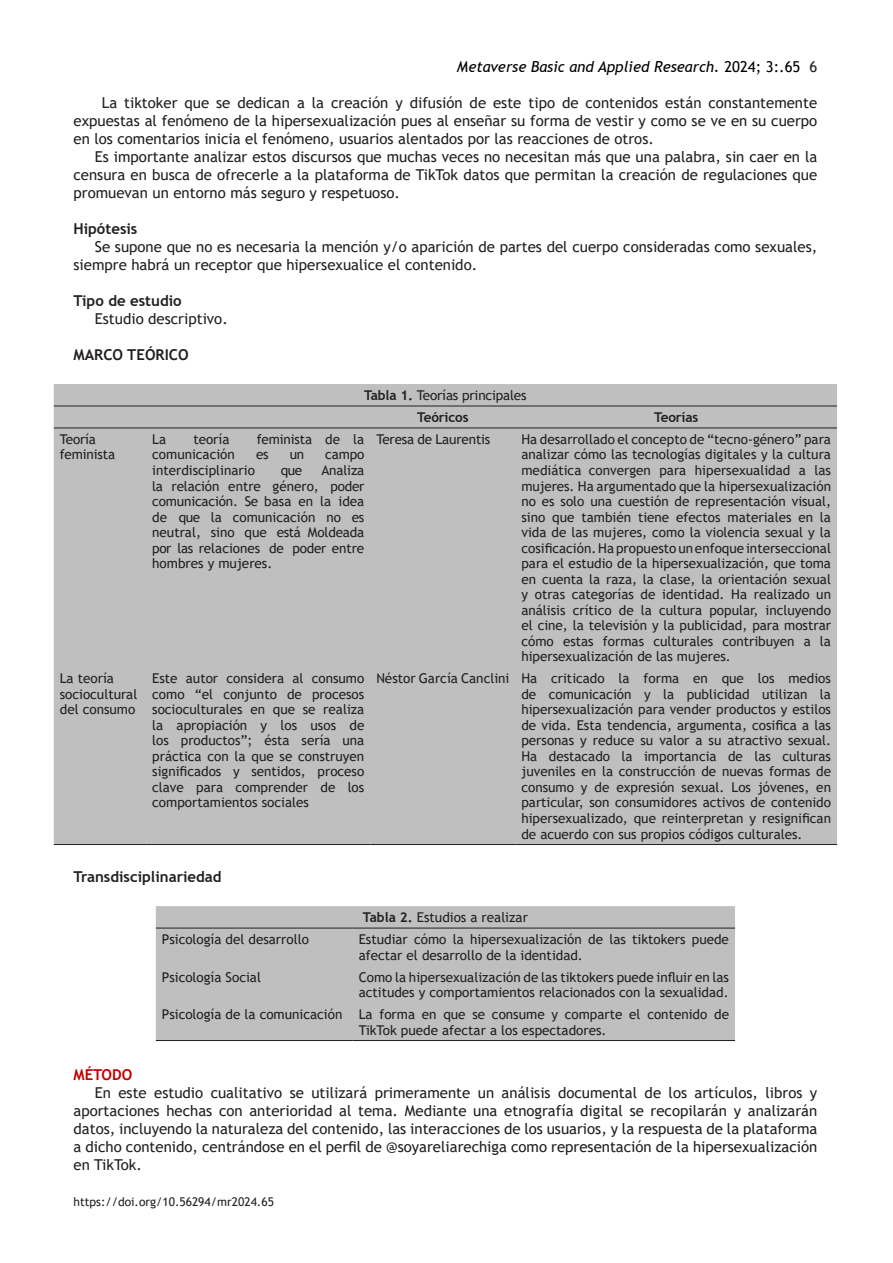
<style>
.page{position:relative;width:893px;height:1263px;background:#fff}
.page>*{position:absolute;margin:0;border:0;box-sizing:border-box;transform-origin:0 0}
.t1{font:15px/18px "Trebuchet MS";color:#231f20;text-align:justify}
.t2{font:700 15px "Trebuchet MS";color:#231f20}
.t3{font:italic 15px "Trebuchet MS";color:#000}
.t4{font:700 15px "Trebuchet MS";color:#c00000}
.t5{font:13.5px/15.5px "Trebuchet MS";color:#231f20}
.t6{font:700 13.5px "Trebuchet MS";letter-spacing:-.01em;color:#231f20}
.t7{font:12px "Trebuchet MS";color:#231f20}
.s1{font-style:normal}
.s2{font-style:normal;color:#231f20}
.s3{font-weight:700}
</style>
<div class="page">
<div style="left:54px;top:384px;width:783px;height:460px;background:#bfbfbf"></div>
<hr style="left:54px;top:428px;width:92px;height:1px;background:#231f20">
<hr style="left:146px;top:428px;width:224px;height:1px;background:#231f20">
<hr style="left:370px;top:428px;width:145px;height:1px;background:#231f20">
<hr style="left:515px;top:428px;width:322px;height:1px;background:#231f20">
<hr style="left:54px;top:406px;width:92px;height:1px;background:#231f20">
<hr style="left:146px;top:406px;width:224px;height:1px;background:#231f20">
<hr style="left:370px;top:406px;width:145px;height:1px;background:#231f20">
<hr style="left:515px;top:406px;width:322px;height:1px;background:#231f20">
<hr style="left:54px;top:844px;width:92px;height:1px;background:#231f20">
<hr style="left:146px;top:844px;width:224px;height:1px;background:#231f20">
<hr style="left:370px;top:844px;width:145px;height:1px;background:#231f20">
<hr style="left:515px;top:844px;width:322px;height:1px;background:#231f20">
<div style="left:156px;top:906px;width:579px;height:134px;background:#bfbfbf"></div>
<hr style="left:156px;top:928px;width:197px;height:1px;background:#231f20">
<hr style="left:353px;top:928px;width:382px;height:1px;background:#231f20">
<hr style="left:156px;top:1040px;width:197px;height:1px;background:#231f20">
<hr style="left:353px;top:1040px;width:382px;height:1px;background:#231f20">
<p class="t3" style="left:457px;top:58px;width:362px">Metaverse Basic and Applied Research. <span class="s1">2024; 3:.65</span> <span class="s2">6</span></p>
<p class="t1" style="left:74px;top:94px;width:745px;text-indent:28px">La tiktoker que se dedican a la creación y difusión de este tipo de contenidos están constantemente expuestas al fenómeno de la hipersexualización pues al enseñar su forma de vestir y como se ve en su cuerpo en los comentarios inicia el fenómeno, usuarios alentados por las reacciones de otros.</p>
<p class="t1" style="left:74px;top:148px;width:745px;text-indent:21px">Es importante analizar estos discursos que muchas veces no necesitan más que una palabra, sin caer en la censura en busca de ofrecerle a la plataforma de TikTok datos que permitan la creación de regulaciones que promuevan un entorno más seguro y respetuoso.</p>
<p class="t2" style="left:74px;top:219px;width:65px">Hipótesis</p>
<p class="t1" style="left:74px;top:238px;width:745px;text-indent:21px">Se supone que no es necesaria la mención y/o aparición de partes del cuerpo consideradas como sexuales, siempre habrá un receptor que hipersexualice el contenido.</p>
<p class="t2" style="left:74px;top:291px;width:110px">Tipo de estudio</p>
<p class="t1" style="left:95px;top:310px;width:135px">Estudio descriptivo.</p>
<p class="t2" style="left:74px;top:345px;width:117px">MARCO TEÓRICO</p>
<p class="t5" style="left:364px;top:387px;width:164px"><span class="s3">Tabla 1.</span> Teorías principales</p>
<p class="t6" style="left:417px;top:409px;width:53px">Teóricos</p>
<p class="t6" style="left:654px;top:409px;width:46px">Teorías</p>
<p class="t5" style="left:60px;top:431px;width:57px">Teoría feminista</p>
<p class="t5" style="left:152px;top:431px;width:15px">La</p>
<p class="t5" style="left:193px;top:431px;width:38px">teoría</p>
<p class="t5" style="left:257px;top:431px;width:109px">feminista de la</p>
<p class="t5" style="left:376px;top:431px;width:115px">Teresa de Laurentis</p>
<p class="t5" style="left:521px;top:431px;width:311px;text-align:justify">Ha desarrollado el concepto de “tecno-género” para analizar cómo las tecnologías digitales y la cultura mediática convergen para hipersexualidad a las mujeres. Ha argumentado que la hipersexualización no es solo una cuestión de representación visual, sino que también tiene efectos materiales en la vida de las mujeres, como la violencia sexual y la cosificación. Ha propuesto un enfoque interseccional para el estudio de la hipersexualización, que toma en cuenta la raza, la clase, la orientación sexual y otras categorías de identidad. Ha realizado un análisis crítico de la cultura popular, incluyendo el cine, la televisión y la publicidad, para mostrar cómo estas formas culturales contribuyen a la hipersexualización de las mujeres.</p>
<p class="t5" style="left:152px;top:447px;width:84px">comunicación</p>
<p class="t5" style="left:256px;top:447px;width:14px">es</p>
<p class="t5" style="left:290px;top:447px;width:16px">un</p>
<p class="t5" style="left:325px;top:447px;width:41px">campo</p>
<p class="t5" style="left:152px;top:462px;width:104px">interdisciplinario</p>
<p class="t5" style="left:281px;top:462px;width:23px">que</p>
<p class="t5" style="left:152px;top:462px;width:214px;text-align:justify;text-indent:169px">Analiza la relación entre género, poder comunicación. Se basa en la idea de que la comunicación no es neutral, sino que está Moldeada por las relaciones de poder entre hombres y mujeres.</p>
<p class="t5" style="left:60px;top:670px;width:79px">La teoría sociocultural del consumo</p>
<p class="t5" style="left:152px;top:671px;width:214px;text-align:justify">Este autor considera al consumo como “el conjunto de procesos socioculturales en que se realiza la apropiación y los usos de los productos”; ésta sería una práctica con la que se construyen significados y sentidos, proceso clave para comprender de los comportamientos sociales</p>
<p class="t5" style="left:376px;top:671px;width:135px">Néstor García Canclini</p>
<p class="t5" style="left:521px;top:670px;width:311px;text-align:justify">Ha criticado la forma en que los medios de comunicación y la publicidad utilizan la hipersexualización para vender productos y estilos de vida. Esta tendencia, argumenta, cosifica a las personas y reduce su valor a su atractivo sexual.<br>Ha destacado la importancia de las culturas juveniles en la construcción de nuevas formas de consumo y de expresión sexual. Los jóvenes, en particular, son consumidores activos de contenido hipersexualizado, que reinterpretan y resignifican de acuerdo con sus propios códigos culturales.</p>
<p class="t2" style="left:74px;top:867px;width:150px">Transdisciplinariedad</p>
<p class="t5" style="left:363px;top:909px;width:166px"><span class="s3">Tabla 2.</span> Estudios a realizar</p>
<p class="t5" style="left:162px;top:931px;width:149px">Psicología del desarrollo</p>
<p class="t5" style="left:359px;top:931px;width:372px">Estudiar cómo la hipersexualización de las tiktokers puede afectar el desarrollo de la identidad.</p>
<p class="t5" style="left:162px;top:969px;width:101px">Psicología Social</p>
<p class="t5" style="left:359px;top:969px;width:372px">Como la hipersexualización de las tiktokers puede influir en las actitudes y comportamientos relacionados con la sexualidad.</p>
<p class="t5" style="left:162px;top:1006px;width:182px">Psicología de la comunicación</p>
<p class="t5" style="left:359px;top:1006px;width:372px">La forma en que se consume y comparte el contenido de<br>TikTok puede afectar a los espectadores.</p>
<p class="t4" style="left:74px;top:1065px;width:60px">MÉTODO</p>
<p class="t1" style="left:74px;top:1084px;width:745px;text-indent:21px">En este estudio cualitativo se utilizará primeramente un análisis documental de los artículos, libros y aportaciones hechas con anterioridad al tema. Mediante una etnografía digital se recopilarán y analizarán datos, incluyendo la naturaleza del contenido, las interacciones de los usuarios, y la respuesta de la plataforma a dicho contenido, centrándose en el perfil de @soyareliarechiga como representación de la hipersexualización en TikTok.</p>
<p class="t7" style="left:74px;top:1194px;width:202px">https://doi.org/10.56294/mr2024.65</p>
</div>
